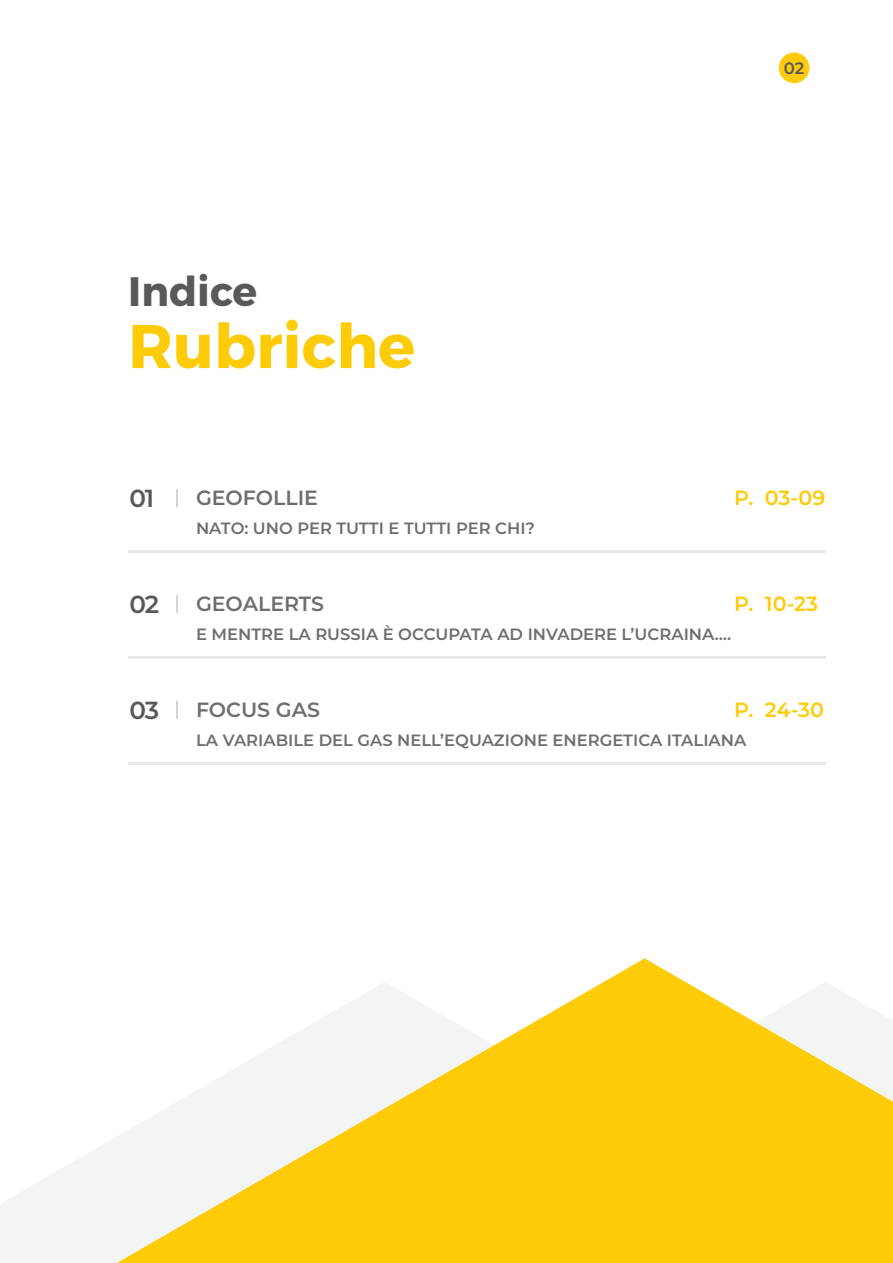
<style>
.page{position:relative;width:893px;height:1263px;background:#fff}
.page>*{position:absolute;margin:0;border:0;box-sizing:border-box;transform-origin:0 0}
.t1{font:700 61.65px "Montserrat";color:#fecb09}
.t2{font:700 41.1px "Montserrat";color:#58595b}
.t3{font:600 24.6px "Montserrat";color:#58595b}
.t4{font:600 20.55px "Montserrat";color:#6d6e71}
.t5{font:600 20.55px "Montserrat";color:#fecb09}
.t6{font:600 16.5px "Montserrat";color:#58595b}
.t7{font:600 16.35px "Montserrat";color:#6d6e71}
</style>
<div class="page">
<svg style="left:0;top:1137px;width:117px;height:126px;fill:#f3f5f5"></svg>
<svg style="left:117px;top:958px;width:776px;height:305px;fill:#fecb09"></svg>
<svg style="left:176px;top:489px;width:2px;height:18px"></svg>
<hr style="left:128px;top:550px;width:698px;height:3px;background:#e7e8e9">
<svg style="left:176px;top:595px;width:2px;height:18px"></svg>
<hr style="left:128px;top:656px;width:698px;height:3px;background:#e7e8e9">
<svg style="left:176px;top:701px;width:2px;height:18px"></svg>
<hr style="left:128px;top:762px;width:698px;height:2px;background:#e7e8e9">
<div style="left:779px;top:53px;width:30px;height:30px;background:#fecb09;border-radius:50%"></div>
<h2 class="t2" style="left:128px;top:266px;width:130px">Indice</h2>
<h1 class="t1" style="left:128px;top:308px;width:288px">Rubriche</h1>
<h3 class="t3" style="left:130px;top:481px;width:26px">01</h3>
<p class="t4" style="left:196px;top:483px;width:124px">GEOFOLLIE</p>
<p class="t7" style="left:196px;top:517px;width:341px">NATO: UNO PER TUTTI E TUTTI PER CHI?</p>
<p class="t6" style="left:784px;top:56px;width:22px">02</p>
<p class="t5" style="left:734px;top:483px;width:92px">P. 03-09</p>
<h3 class="t3" style="left:130px;top:587px;width:31px">02</h3>
<p class="t4" style="left:196px;top:589px;width:130px">GEOALERTS</p>
<p class="t7" style="left:196px;top:622px;width:537px">E MENTRE LA RUSSIA È OCCUPATA AD INVADERE L’UCRAINA….</p>
<p class="t5" style="left:734px;top:589px;width:85px">P. 10-23</p>
<h3 class="t3" style="left:130px;top:693px;width:31px">03</h3>
<p class="t4" style="left:196px;top:695px;width:126px">FOCUS GAS</p>
<p class="t7" style="left:196px;top:729px;width:552px">LA VARIABILE DEL GAS NELL’EQUAZIONE ENERGETICA ITALIANA</p>
<p class="t5" style="left:734px;top:695px;width:91px">P. 24-30</p>
</div>
